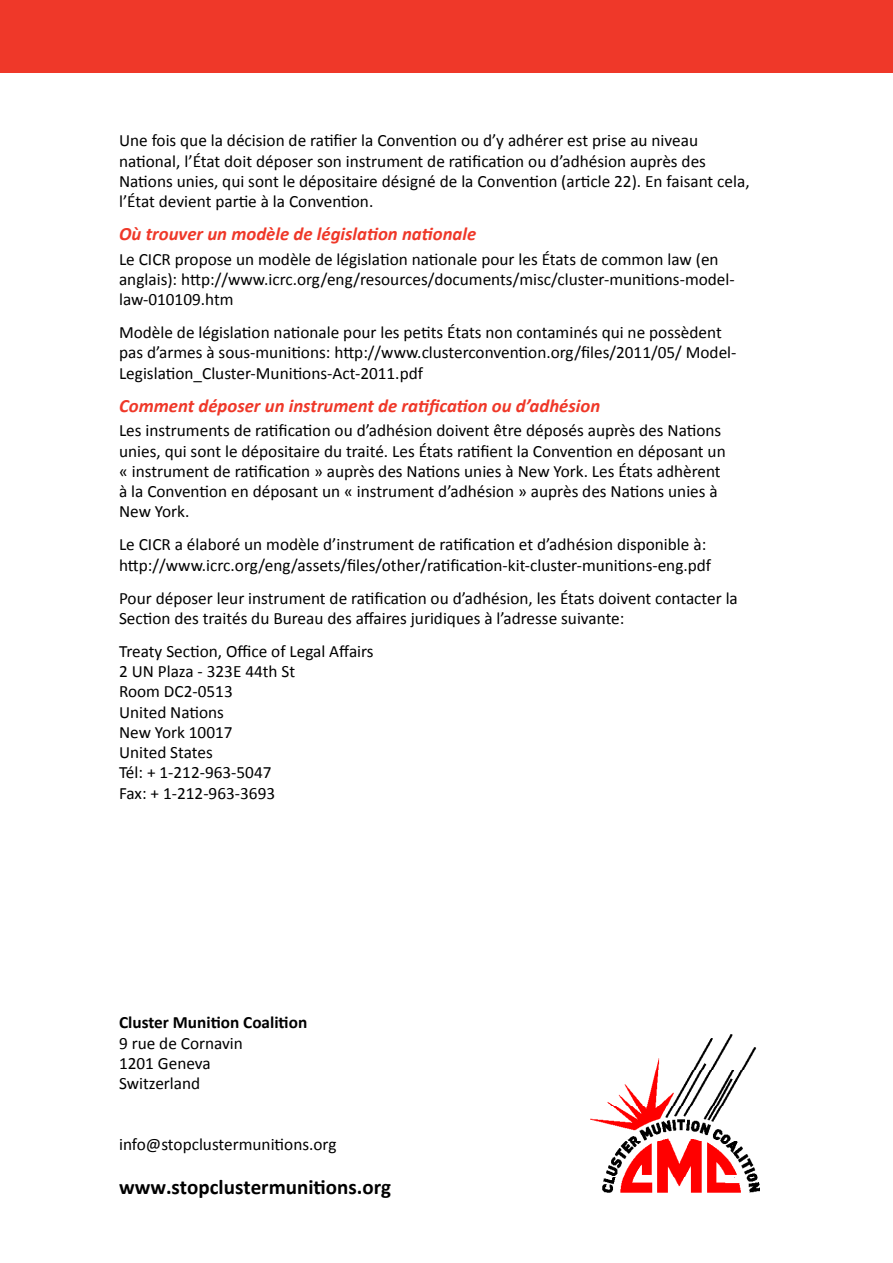
<style>
.page{position:relative;width:893px;height:1263px;background:#fff}
.page>*{position:absolute;margin:0;border:0;box-sizing:border-box;transform-origin:0 0}
.t1{font:700 21px "Calibri";color:#000}
.t2{font:italic 700 18.75px "Calibri";color:#ef3829}
.t3{font:17.25px/20.2px "Calibri";color:#000}
.t4{font:700 17.25px "Calibri";color:#000}
</style>
<div class="page">
<img style="left:590px;top:1035px;width:170px;height:158px">
<div style="left:0;top:0;width:893px;height:72px;background:#ef3829"></div>
<p class="t3" style="left:119px;top:131px;width:632px">Une fois que la décision de ratifier la Convention ou d’y adhérer est prise au niveau national, l’État doit déposer son instrument de ratification ou d’adhésion auprès des Nations unies, qui sont le dépositaire désigné de la Convention (article 22). En faisant cela, l’État devient partie à la Convention.</p>
<p class="t2" style="left:119px;top:222px;width:359px">Où trouver un modèle de législation nationale</p>
<p class="t3" style="left:119px;top:249px;width:617px">Le CICR propose un modèle de législation nationale pour les États de common law (en anglais): http://www.icrc.org/eng/resources/documents/misc/cluster-munitions-model&shy;law-010109.htm</p>
<p class="t3" style="left:119px;top:322px;width:619px">Modèle de législation nationale pour les petits États non contaminés qui ne possèdent pas d’armes à sous-munitions: http://www.clusterconvention.org/files/2011/05/ Model-<br>Legislation_Cluster-Munitions-Act-2011.pdf</p>
<p class="t2" style="left:119px;top:394px;width:483px">Comment déposer un instrument de ratification ou d’adhésion</p>
<p class="t3" style="left:119px;top:420px;width:608px">Les instruments de ratification ou d’adhésion doivent être déposés auprès des Nations unies, qui sont le dépositaire du traité. Les États ratifient la Convention en déposant un « instrument de ratification » auprès des Nations unies à New York. Les États adhèrent à la Convention en déposant un « instrument d’adhésion » auprès des Nations unies à New York.</p>
<p class="t3" style="left:119px;top:534px;width:594px">Le CICR a élaboré un modèle d’instrument de ratification et d’adhésion disponible à: http://www.icrc.org/eng/assets/files/other/ratification-kit-cluster-munitions-eng.pdf</p>
<p class="t3" style="left:119px;top:588px;width:620px">Pour déposer leur instrument de ratification ou d’adhésion, les États doivent contacter la<br>Section des traités du Bureau des affaires juridiques à l’adresse suivante:</p>
<p class="t3" style="left:119px;top:641px;width:256px">Treaty Section, Office of Legal Affairs<br>2 UN Plaza - 323E 44th St<br>Room DC2-0513<br>United Nations<br>New York 10017<br>United States<br>Tél: + 1-212-963-5047<br>Fax: + 1-212-963-3693</p>
<p class="t4" style="left:119px;top:1012px;width:190px">Cluster Munition Coalition</p>
<p class="t3" style="left:119px;top:1033px;width:125px">9 rue de Cornavin<br>1201 Geneva<br>Switzerland</p>
<p class="t3" style="left:119px;top:1134px;width:219px">info@stopclustermunitions.org</p>
<p class="t1" style="left:119px;top:1173px;width:274px">www.stopclustermunitions.org</p>
</div>
